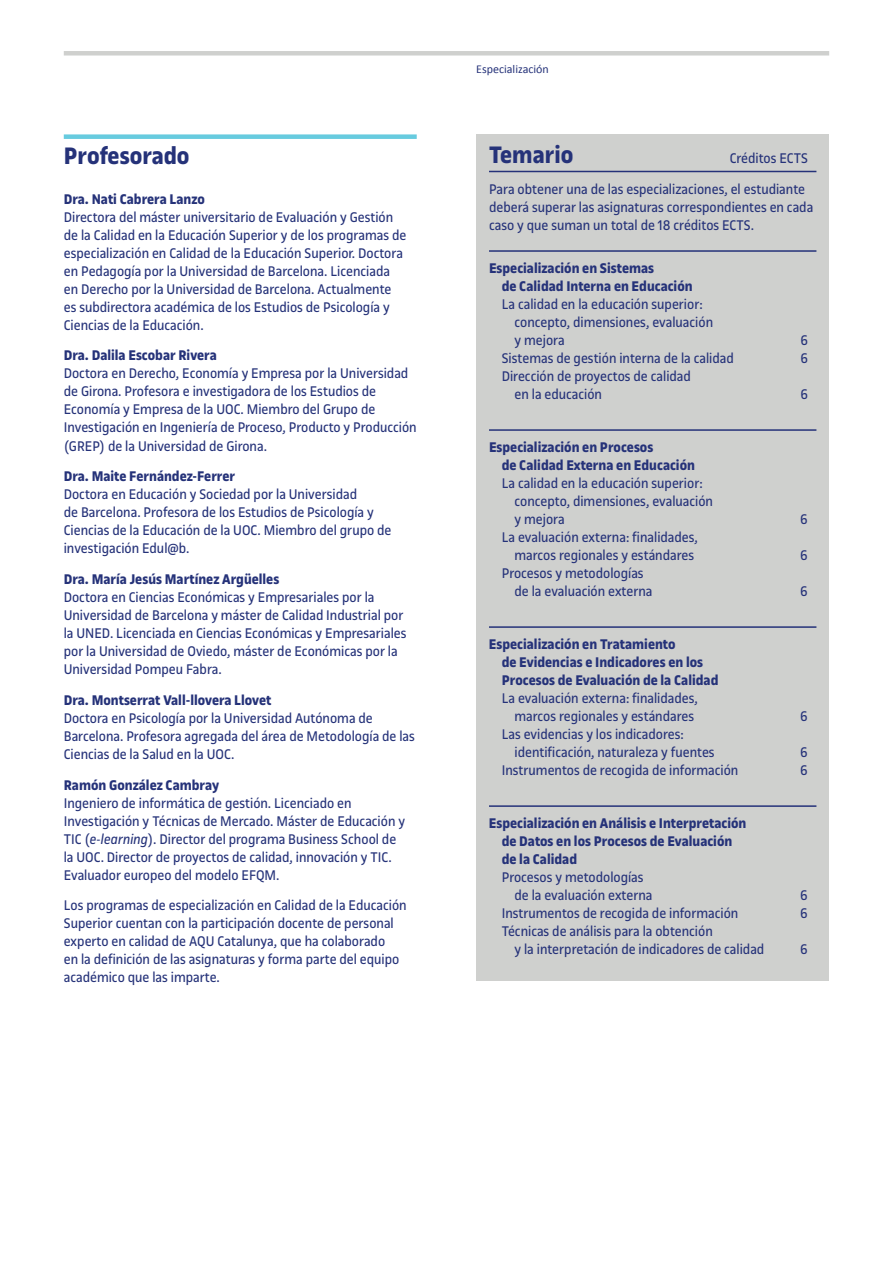
<style>
.page{position:relative;width:893px;height:1263px;background:#fff}
.page>*{position:absolute;margin:0;border:0;box-sizing:border-box;transform-origin:0 0}
.t1{font:700 25.5px "UOC Sans";color:#253279}
.t2{font:15px/18px "UOC Sans";color:#253279}
.t3{font:700 15px/18px "UOC Sans";color:#253279}
.t4{font:12px "Calibri";color:#253279}
.s1{font-style:italic}
</style>
<div class="page">
<div style="left:64px;top:51px;width:765px;height:5px;background:#cfd0ce"></div>
<div style="left:64px;top:134px;width:353px;height:5px;background:#67cbdf"></div>
<div style="left:476px;top:134px;width:353px;height:847px;background:#cfd0ce"></div>
<hr style="left:489px;top:171px;width:327px;height:1px;background:#253279">
<hr style="left:489px;top:250px;width:327px;height:2px;background:#253279">
<hr style="left:489px;top:429px;width:327px;height:2px;background:#253279">
<hr style="left:489px;top:626px;width:327px;height:2px;background:#253279">
<hr style="left:489px;top:805px;width:327px;height:2px;background:#253279">
<h1 class="t1" style="left:64px;top:142px;width:127px">Profesorado</h1>
<p class="t3" style="left:64px;top:190px;width:143px">Dra. Nati Cabrera Lanzo</p>
<p class="t2" style="left:64px;top:208px;width:344px">Directora del máster universitario de Evaluación y Gestión de la Calidad en la Educación Superior y de los programas de especialización en Calidad de la Educación Superior. Doctora en Pedagogía por la Universidad de Barcelona. Licenciada en Derecho por la Universidad de Barcelona. Actualmente es subdirectora académica de los Estudios de Psicología y Ciencias de la Educación.</p>
<p class="t3" style="left:64px;top:347px;width:155px">Dra. Dalila Escobar Rivera</p>
<p class="t2" style="left:64px;top:365px;width:354px">Doctora en Derecho, Economía y Empresa por la Universidad de Girona. Profesora e investigadora de los Estudios de Economía y Empresa de la UOC. Miembro del Grupo de Investigación en Ingeniería de Proceso, Producto y Producción (GREP) de la Universidad de Girona.</p>
<p class="t3" style="left:64px;top:467px;width:173px">Dra. Maite Fernández-Ferrer</p>
<p class="t2" style="left:64px;top:485px;width:329px">Doctora en Educación y Sociedad por la Universidad<br>de Barcelona. Profesora de los Estudios de Psicología y Ciencias de la Educación de la UOC. Miembro del grupo de investigación Edul@b.</p>
<p class="t3" style="left:64px;top:570px;width:217px">Dra. María Jesús Martínez Argüelles</p>
<p class="t2" style="left:64px;top:588px;width:344px">Doctora en Ciencias Económicas y Empresariales por la Universidad de Barcelona y máster de Calidad Industrial por la UNED. Licenciada en Ciencias Económicas y Empresariales por la Universidad de Oviedo, máster de Económicas por la Universidad Pompeu Fabra.</p>
<p class="t3" style="left:64px;top:691px;width:209px">Dra. Montserrat Vall-llovera Llovet</p>
<p class="t2" style="left:64px;top:709px;width:353px">Doctora en Psicología por la Universidad Autónoma de<br>Barcelona. Profesora agregada del área de Metodología de las<br>Ciencias de la Salud en la UOC.</p>
<p class="t3" style="left:64px;top:776px;width:157px">Ramón González Cambray</p>
<p class="t2" style="left:64px;top:794px;width:343px">Ingeniero de informática de gestión. Licenciado en Investigación y Técnicas de Mercado. Máster de Educación y TIC (<span class="s1">e-learning</span>). Director del programa Business School de la UOC. Director de proyectos de calidad, innovación y TIC.<br>Evaluador europeo del modelo EFQM.</p>
<p class="t2" style="left:64px;top:896px;width:344px">Los programas de especialización en Calidad de la Educación Superior cuentan con la participación docente de personal experto en calidad de AQU Catalunya, que ha colaborado<br>en la definición de las asignaturas y forma parte del equipo académico que las imparte.</p>
<p class="t4" style="left:476px;top:61px;width:74px">Especialización</p>
<h1 class="t1" style="left:489px;top:140px;width:86px">Temario</h1>
<p class="t2" style="left:489px;top:143px;width:320px;line-height:30.8px;text-align:right">Créditos ECTS<br>Para obtener una de las especializaciones, el estudiante</p>
<p class="t2" style="left:489px;top:198px;width:326px">deberá superar las asignaturas correspondientes en cada caso y que suman un total de 18 créditos ECTS.</p>
<p class="t3" style="left:502px;top:259px;width:192px;text-indent:-13px">Especialización en Sistemas<br>de Calidad Interna en Educación</p>
<p class="t2" style="left:514px;top:295px;width:200px;text-indent:-13px">La calidad en la educación superior: concepto, dimensiones, evaluación y mejora</p>
<p class="t2" style="left:800px;top:331px;width:9px">6</p>
<p class="t2" style="left:502px;top:349px;width:234px">Sistemas de gestión interna de la calidad</p>
<p class="t2" style="left:800px;top:349px;width:9px">6</p>
<p class="t2" style="left:514px;top:367px;width:178px;text-indent:-13px">Dirección de proyectos de calidad en la educación</p>
<p class="t2" style="left:800px;top:385px;width:9px">6</p>
<p class="t3" style="left:502px;top:438px;width:195px;text-indent:-13px">Especialización en Procesos<br>de Calidad Externa en Educación</p>
<p class="t2" style="left:514px;top:474px;width:200px;text-indent:-13px">La calidad en la educación superior: concepto, dimensiones, evaluación y mejora</p>
<p class="t2" style="left:502px;top:528px;width:198px;text-align:center">La evaluación externa: finalidades, marcos regionales y estándares</p>
<p class="t2" style="left:514px;top:564px;width:139px;text-indent:-13px">Procesos y metodologías de la evaluación externa</p>
<p class="t3" style="left:502px;top:635px;width:218px;text-indent:-13px">Especialización en Tratamiento<br>de Evidencias e Indicadores en los<br>Procesos de Evaluación de la Calidad</p>
<p class="t2" style="left:502px;top:689px;width:198px;text-align:center">La evaluación externa: finalidades, marcos regionales y estándares</p>
<p class="t2" style="left:514px;top:725px;width:202px;text-indent:-13px">Las evidencias y los indicadores: identificación, naturaleza y fuentes</p>
<p class="t2" style="left:800px;top:510px;width:9px">6</p>
<p class="t2" style="left:800px;top:546px;width:9px">6</p>
<p class="t2" style="left:800px;top:582px;width:9px">6</p>
<p class="t2" style="left:800px;top:707px;width:9px">6</p>
<p class="t2" style="left:800px;top:743px;width:9px">6</p>
<p class="t2" style="left:502px;top:761px;width:238px">Instrumentos de recogida de información</p>
<p class="t2" style="left:800px;top:761px;width:9px">6</p>
<p class="t3" style="left:502px;top:814px;width:246px;text-indent:-13px">Especialización en Análisis e Interpretación de Datos en los Procesos de Evaluación de la Calidad</p>
<p class="t2" style="left:514px;top:868px;width:139px;text-indent:-13px">Procesos y metodologías de la evaluación externa</p>
<p class="t2" style="left:800px;top:886px;width:9px">6</p>
<p class="t2" style="left:502px;top:904px;width:238px">Instrumentos de recogida de información</p>
<p class="t2" style="left:800px;top:904px;width:9px">6</p>
<p class="t2" style="left:514px;top:922px;width:251px;text-indent:-13px">Técnicas de análisis para la obtención<br>y la interpretación de indicadores de calidad</p>
<p class="t2" style="left:800px;top:940px;width:9px">6</p>
</div>
